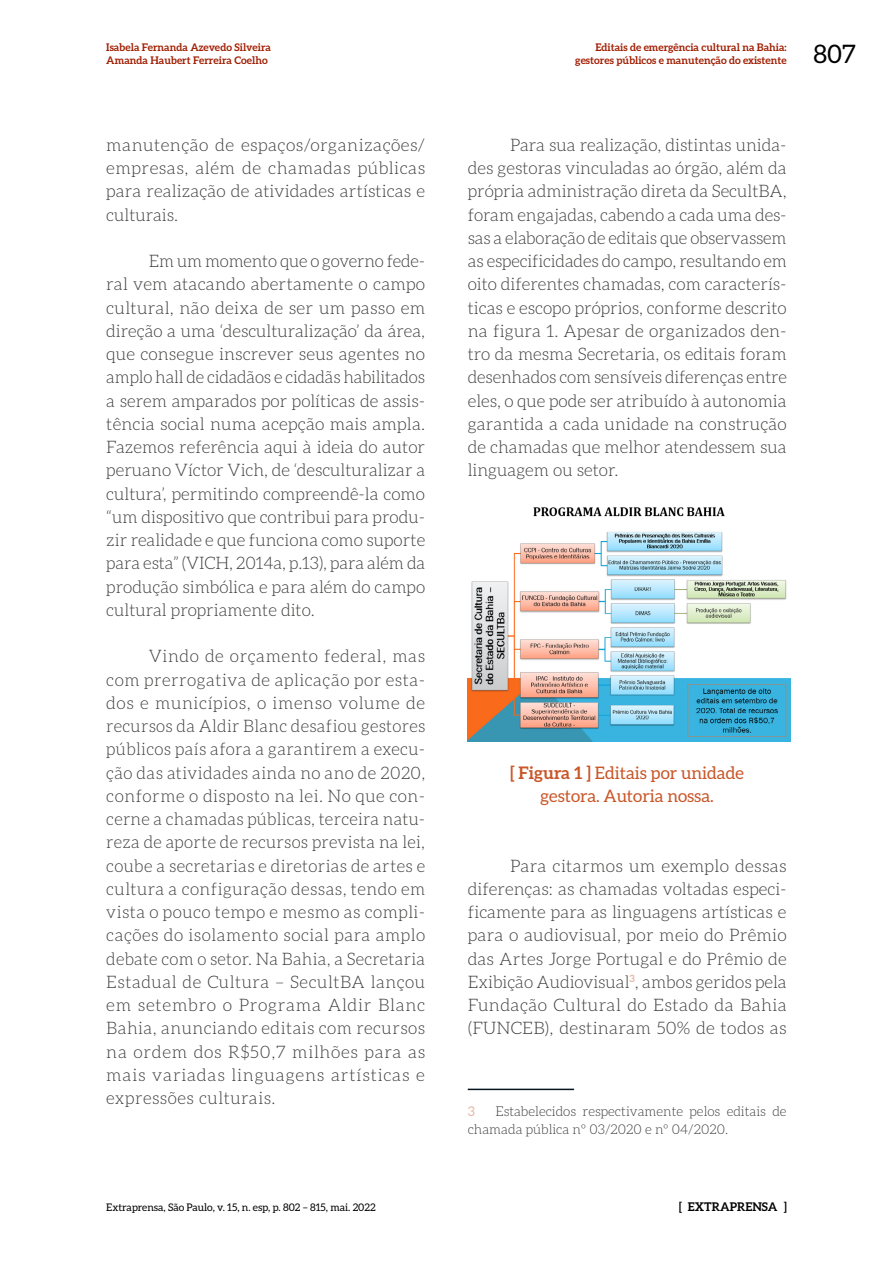
<style>
.page{position:relative;width:893px;height:1263px;background:#fff}
.page>*{position:absolute;margin:0;border:0;box-sizing:border-box;transform-origin:0 0}
.t1{font:25.5px "Aleo";color:#000}
.t2{font:300 17.25px/23.2px "Aleo";letter-spacing:.005em;color:#3c3c3b;text-align:justify}
.t3{font:17.25px/23.2px "Aleo";color:#c95628;text-align:center}
.t4{font:300 13.5px/18px "Aleo";color:#3c3c3b}
.t5{font:13.5px "Aleo";color:#e4b7a7}
.t6{font:700 12px "Aleo";color:#000}
.t7{font:700 10.5px/12.6px "Aleo";color:#a11f03;text-align:right}
.t8{font:10.5px "Aleo";color:#000}
.s1{font-weight:700}
</style>
<div class="page">
<hr style="left:468px;top:1089px;width:106px;height:1px;background:#04151f">
<img style="left:468px;top:507px;width:322px;height:234px">
<p class="t7" style="left:106px;top:41px;width:166px;text-align:left">Isabela Fernanda Azevedo Silveira<br>Amanda Haubert Ferreira Coelho</p>
<p class="t7" style="left:575px;top:41px;width:213px">Editais de emergência cultural na Bahia: gestores públicos e manutenção do existente</p>
<h1 class="t1" style="left:813px;top:40px;width:44px">807</h1>
<p class="t2" style="left:106px;top:133px;width:320px">manutenção de espaços/organizações/ empresas, além de chamadas públicas para realização de atividades artísticas e culturais.</p>
<p class="t2" style="left:106px;top:249px;width:321px;text-indent:43px">Em um momento que o governo fede&shy;ral vem atacando abertamente o campo cultural, não deixa de ser um passo em direção a uma ‘desculturalização’ da área, que consegue inscrever seus agentes no amplo hall de cidadãos e cidadãs habilitados a serem amparados por políticas de assis&shy;tência social numa acepção mais ampla.<br>Fazemos referência aqui à ideia do autor peruano Víctor Vich, de ‘desculturalizar a cultura’, permitindo compreendê-la como “um dispositivo que contribui para produ&shy;zir realidade e que funciona como suporte para esta” (VICH, 2014a, p.13), para além da produção simbólica e para além do campo cultural propriamente dito.</p>
<p class="t2" style="left:106px;top:645px;width:321px;text-indent:43px">Vindo de orçamento federal, mas com prerrogativa de aplicação por esta&shy;dos e municípios, o imenso volume de recursos da Aldir Blanc desafiou gestores públicos país afora a garantirem a execu&shy;ção das atividades ainda no ano de 2020, conforme o disposto na lei. No que con&shy;cerne a chamadas públicas, terceira natu&shy;reza de aporte de recursos prevista na lei, coube a secretarias e diretorias de artes e cultura a configuração dessas, tendo em vista o pouco tempo e mesmo as compli&shy;cações do isolamento social para amplo debate com o setor. Na Bahia, a Secretaria Estadual de Cultura – SecultBA lançou em setembro o Programa Aldir Blanc Bahia, anunciando editais com recursos na ordem dos R$50,7 milhões para as mais variadas linguagens artísticas e expressões culturais.</p>
<p class="t2" style="left:468px;top:133px;width:321px;text-indent:43px">Para sua realização, distintas unida&shy;des gestoras vinculadas ao órgão, além da própria administração direta da SecultBA, foram engajadas, cabendo a cada uma des&shy;sas a elaboração de editais que observassem as especificidades do campo, resultando em oito diferentes chamadas, com caracterís&shy;ticas e escopo próprios, conforme descrito na figura 1. Apesar de organizados den&shy;tro da mesma Secretaria, os editais foram desenhados com sensíveis diferenças entre eles, o que pode ser atribuído à autonomia garantida a cada unidade na construção de chamadas que melhor atendessem sua linguagem ou setor.</p>
<p class="t3" style="left:510px;top:761px;width:235px"><span class="s1">[ Figura 1 ]</span> Editais por unidade gestora. Autoria nossa.</p>
<p class="t2" style="left:468px;top:854px;width:321px;text-indent:43px">Para citarmos um exemplo dessas diferenças: as chamadas voltadas especi&shy;ficamente para as linguagens artísticas e para o audiovisual, por meio do Prêmio das Artes Jorge Portugal e do Prêmio de Exibição Audiovisual<sup>3</sup>, ambos geridos pela Fundação Cultural do Estado da Bahia (FUNCEB), destinaram 50% de todos as</p>
<p class="t4" style="left:468px;top:1102px;width:320px;text-indent:28px">Estabelecidos respectivamente pelos editais de chamada pública nº 03/2020 e nº 04/2020.</p>
<p class="t5" style="left:468px;top:1103px;width:9px">3</p>
<p class="t8" style="left:106px;top:1201px;width:271px">Extraprensa, São Paulo, v. 15, n. esp, p. 802 – 815, mai. 2022</p>
<p class="t6" style="left:679px;top:1199px;width:109px">[ EXTRAPRENSA ]</p>
</div>
